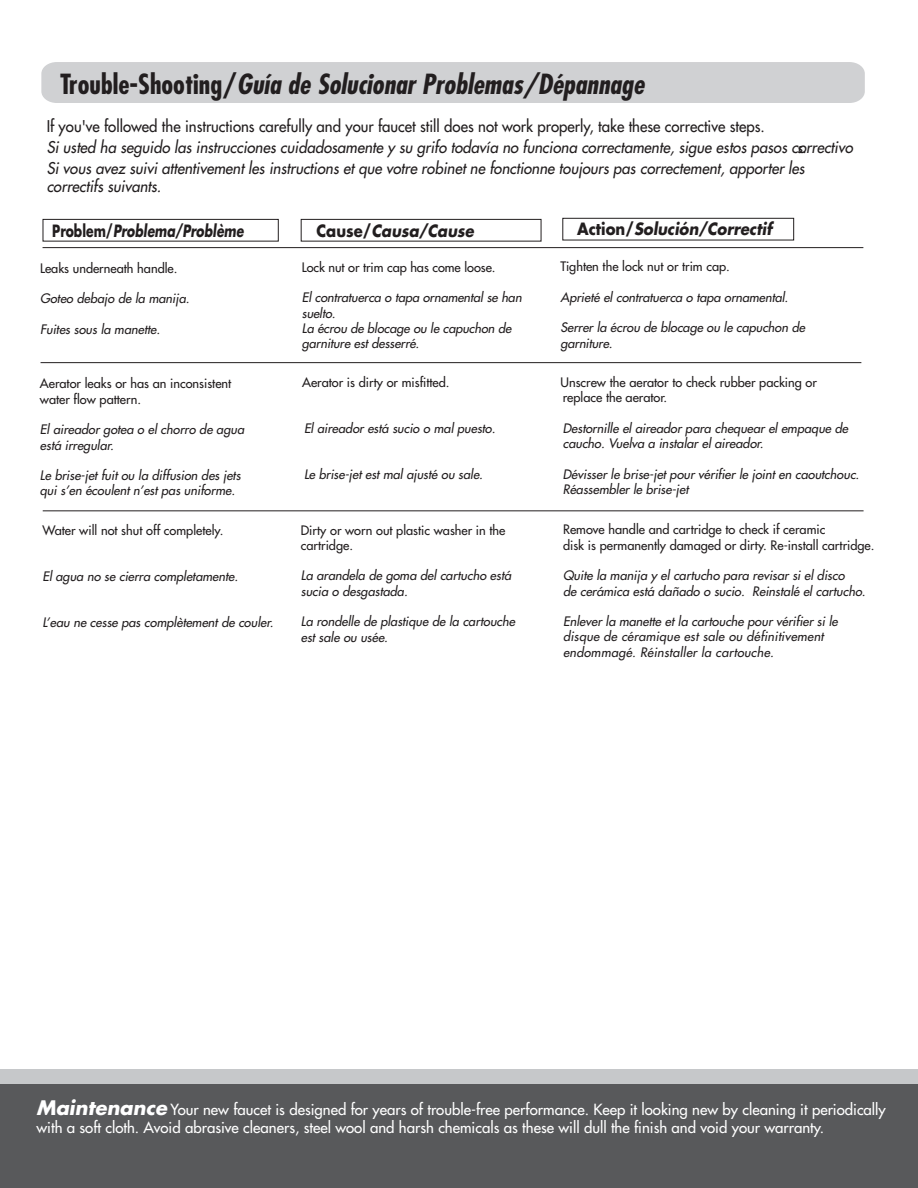
<style>
.page{position:relative;width:918px;height:1188px;background:#fff}
.page>*{position:absolute;margin:0;border:0;box-sizing:border-box;transform-origin:0 0}
.t1{font:italic 700 condensed 27px "Futura";color:#221e1f}
.t2{font:italic 700 16.5px "Futura";color:#221e1f;scale:.9 1}
.t3{font:italic 700 16.5px "Futura";color:#221e1f;scale:.75 1}
.t4{font:italic 15.75px/18px "Futura";color:#221e1f;scale:.95 1}
.t5{font:15.75px "Futura";color:#221e1f;scale:.95 1}
.t6{font:15px/18px "Futura";color:#fff}
.t7{font:italic 14.7px "Futura";color:#221e1f;scale:.95 1}
.t8{font:italic 12.75px/15.3px "Futura";color:#221e1f}
.t9{font:12.75px/15.3px "Futura";color:#221e1f}
.t10{font:italic 12.75px/15.3px "Futura";letter-spacing:.02em;color:#221e1f}
.s1{font-style:normal}
.s2{font-weight:700;font-style:italic;font-size:19.5px}
</style>
<div class="page">
<hr style="left:43px;top:247px;width:820px;height:1px;background:#221e1f">
<hr style="left:41px;top:362px;width:820px;height:1px;background:#221e1f">
<hr style="left:43px;top:510px;width:821px;height:1px;background:#221e1f">
<div style="left:43px;top:219px;width:236px;height:23px;border:1px solid #221e1f"></div>
<div style="left:301px;top:219px;width:240px;height:23px;border:1px solid #221e1f"></div>
<div style="left:562px;top:218px;width:232px;height:22px;border:1px solid #221e1f"></div>
<div style="left:41px;top:62px;width:824px;height:41px;background:#d0d1d3"></div>
<div style="left:0;top:1084px;width:918px;height:104px;background:#58595b"></div>
<div style="left:0;top:1069px;width:918px;height:15px;background:#c6c8ca"></div>
<h1 class="t1" style="left:60px;top:67px;width:586px"><span class="s1">Trouble-Shooting/</span>Guía de Solucionar Problemas/Dépannage</h1>
<p class="t5" style="left:47px;top:116px;width:757px">If you've followed the instructions carefully and your faucet still does not work properly, take these corrective steps.</p>
<p class="t4" style="left:47px;top:138px;width:850px">Si usted ha seguido las instrucciones cuidadosamente y su grifo todavía no funciona correctamente, sigue estos pasos correctivo</p>
<p class="t7" style="left:797px;top:138px;width:11px">s.</p>
<p class="t4" style="left:47px;top:159px;width:799px">Si vous avez suivi attentivement les instructions et que votre robinet ne fonctionne toujours pas correctement, apporter les correctifs suivants.</p>
<p class="t3" style="left:52px;top:219px;width:257px"><span class="s1">Problem/</span>Problema/Problème</p>
<p class="t2" style="left:316px;top:219px;width:176px"><span class="s1">Cause/</span>Causa/Cause</p>
<p class="t2" style="left:577px;top:218px;width:218px"><span class="s1">Action/</span>Solución/Correctif</p>
<p class="t9" style="left:40px;top:260px;width:139px">Leaks underneath handle.</p>
<p class="t8" style="left:40px;top:291px;width:151px">Goteo debajo de la manija.</p>
<p class="t8" style="left:40px;top:322px;width:121px">Fuites sous la manette.</p>
<p class="t9" style="left:40px;top:376px;width:193px">Aerator leaks or has an inconsistent water flow pattern.</p>
<p class="t8" style="left:40px;top:422px;width:206px">El aireador gotea o el chorro de agua está irregular.</p>
<p class="t8" style="left:40px;top:468px;width:202px">Le brise-jet fuit ou la diffusion des jets qui s’en écoulent n’est pas uniforme.</p>
<p class="t9" style="left:42px;top:523px;width:182px">Water will not shut off completely.</p>
<p class="t8" style="left:42px;top:569px;width:197px">El agua no se cierra completamente.</p>
<p class="t8" style="left:42px;top:615px;width:232px">L’eau ne cesse pas complètement de couler.</p>
<p class="t9" style="left:302px;top:259px;width:195px">Lock nut or trim cap has come loose.</p>
<p class="t8" style="left:302px;top:290px;width:221px">El contratuerca o tapa ornamental se han suelto.<br>La écrou de blocage ou le capuchon de garniture est desserré.</p>
<p class="t9" style="left:302px;top:375px;width:149px">Aerator is dirty or misfitted.</p>
<p class="t8" style="left:304px;top:421px;width:193px">El aireador está sucio o mal puesto.</p>
<p class="t8" style="left:304px;top:467px;width:180px">Le brise-jet est mal ajusté ou sale.</p>
<p class="t9" style="left:301px;top:522px;width:206px">Dirty or worn out plastic washer in the cartridge.</p>
<p class="t8" style="left:301px;top:568px;width:212px">La arandela de goma del cartucho está sucia o desgastada.</p>
<p class="t8" style="left:301px;top:614px;width:216px">La rondelle de plastique de la cartouche est sale ou usée.</p>
<p class="t9" style="left:560px;top:259px;width:171px">Tighten the lock nut or trim cap.</p>
<p class="t8" style="left:560px;top:289px;width:229px">Aprieté el contratuerca o tapa ornamental.</p>
<p class="t8" style="left:560px;top:320px;width:246px">Serrer la écrou de blocage ou le capuchon de garniture.</p>
<p class="t9" style="left:561px;top:374px;width:258px">Unscrew the aerator to check rubber packing or replace the aerator.</p>
<p class="t8" style="left:563px;top:420px;width:287px">Destornille el aireador para chequear el empaque de caucho. Vuelva a instalar el aireador.</p>
<p class="t8" style="left:563px;top:466px;width:298px">Dévisser le brise-jet pour vérifier le joint en caoutchouc.<br>Réassembler le brise-jet</p>
<p class="t9" style="left:563px;top:522px;width:313px">Remove handle and cartridge to check if ceramic<br>disk is permanently damaged or dirty. Re-install cartridge.</p>
<p class="t8" style="left:563px;top:568px;width:304px">Quite la manija y el cartucho para revisar si el disco<br>de cerámica está dañado o sucio. Reinstalé el cartucho.</p>
<p class="t10" style="left:563px;top:614px;width:276px">Enlever la manette et la cartouche pour vérifier si le disque de céramique est sale ou définitivement endommagé. Réinstaller la cartouche.</p>
<p class="t6" style="left:37px;top:1100px;width:851px"><span class="s2">Maintenance</span> Your new faucet is designed for years of trouble-free performance. Keep it looking new by cleaning it periodically with a soft cloth. Avoid abrasive cleaners, steel wool and harsh chemicals as these will dull the finish and void your warranty.</p>
</div>
